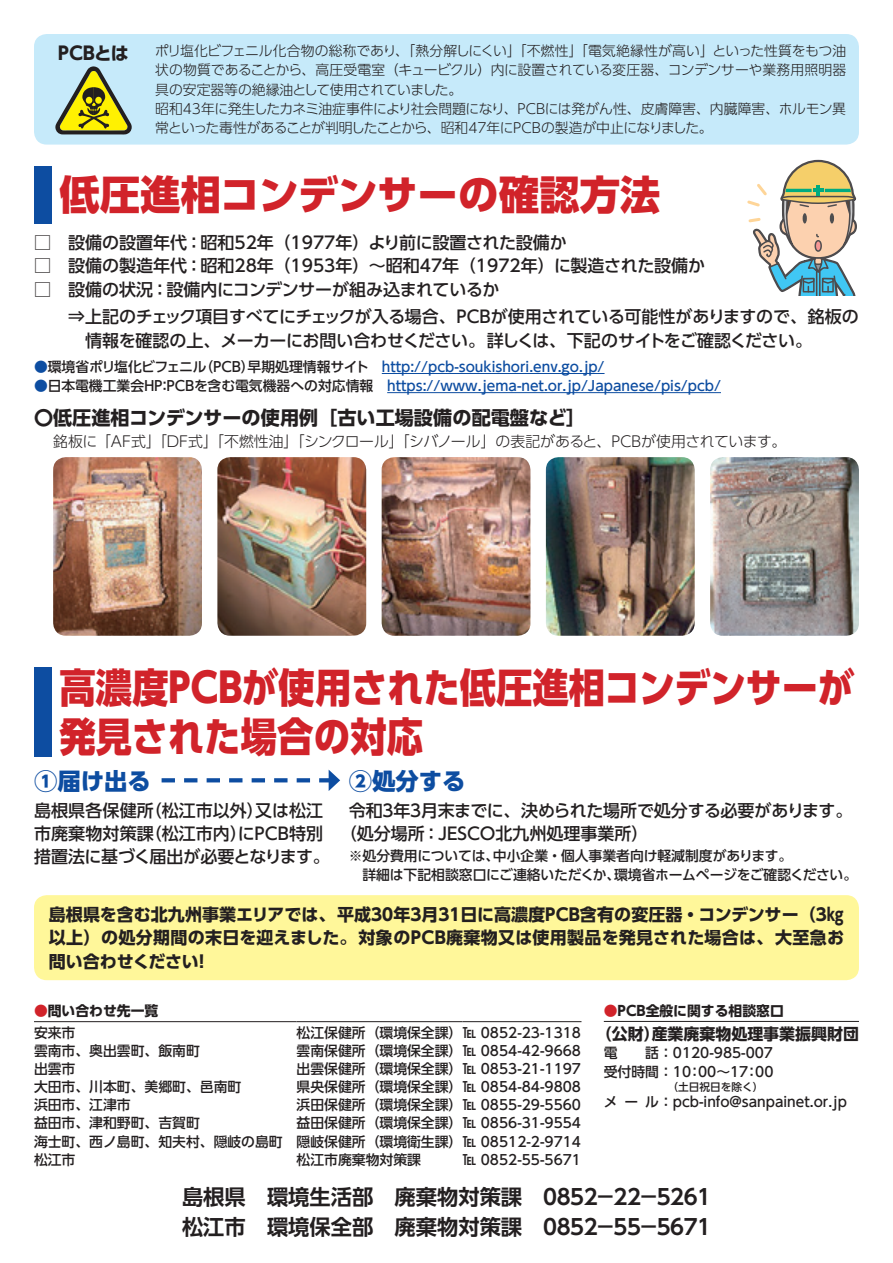
<style>
.page{position:relative;width:893px;height:1263px;background:#fff}
.page>*{position:absolute;margin:0;border:0;box-sizing:border-box;transform-origin:0 0}
.t1{font:800 40.35px/48.9px "UD Shin Go Pro";color:#d1232a;scale:.9 1}
.t2{font:800 40.35px "UD Shin Go Pro";color:#d1232a}
.t3{font:800 23.4px "UD Shin Go Pro";color:#0d4da1}
.t4{font:700 21.3px/29.7px "UD Shin Go Pro De";color:#231f20}
.t5{font:700 19.2px "UD Shin Go Pro";color:#231f20}
.t6{font:700 18px "UD Shin Go Pro";letter-spacing:-.255em;color:#231f20}
.t7{font:500 16.95px/23.4px "UD Shin Go Pro";letter-spacing:-.005em;color:#231f20}
.t8{font:700 16.95px/23.4px "UD Shin Go Pro";letter-spacing:.005em;color:#231f20;text-align:justify}
.t9{font:700 15.9px "UD Shin Go Pro";color:#231f20}
.t10{font:300 14.85px "UD Shin Go Pro";letter-spacing:-.025em;color:#231f20}
.t11{font:500 13.8px/18.1px "UD Shin Go Pro";color:#231f20}
.t12{font:300 13.8px/19.2px "UD Shin Go Pro";letter-spacing:-.01em;color:#231f20}
.t13{font:500 13.8px "UD Shin Go Pro";color:#0d4da1}
.t14{font:700 13.8px/22.4px "UD Shin Go Pro";color:#231f20}
.t15{font:500 10.65px "UD Shin Go Pro";color:#231f20}
.s1{color:#231f20}
.s2{color:#d1232a}
.s3{font-weight:500}
</style>
<div class="page">
<div style="left:34px;top:34px;width:825px;height:111px;background:#c6eafa;border-radius:13px"></div>
<div style="left:34px;top:895px;width:825px;height:85px;background:#fff79a;border-radius:13px"></div>
<hr style="left:34px;top:1021px;width:263px;height:1px;background:#231f20">
<hr style="left:297px;top:1021px;width:165px;height:1px;background:#231f20">
<hr style="left:462px;top:1021px;width:119px;height:1px;background:#231f20">
<hr style="left:604px;top:1021px;width:255px;height:1px;background:#231f20">
<svg style="left:55px;top:66px;width:77px;height:69px"></svg>
<div style="left:34px;top:166px;width:17px;height:57px;background:#0d4da1"></div>
<div style="left:34px;top:668px;width:17px;height:89px;background:#0d4da1"></div>
<hr style="left:382px;top:373px;width:222px;height:1px;background:#0d4da1">
<hr style="left:387px;top:392px;width:334px;height:1px;background:#0d4da1">
<img style="left:53px;top:457px;width:149px;height:179px">
<img style="left:217px;top:457px;width:149px;height:179px">
<img style="left:382px;top:457px;width:148px;height:179px">
<img style="left:546px;top:457px;width:149px;height:179px">
<img style="left:710px;top:457px;width:149px;height:179px">
<svg style="left:162px;top:770px;width:178px;height:21px"></svg>
<svg style="left:747px;top:159px;width:110px;height:137px"></svg>
<h3 class="t6" style="left:55px;top:38px;width:76px">ＰＣＢとは</h3>
<p class="t12" style="left:155px;top:41px;width:693px">ポリ塩化ビフェニル化合物の総称であり、「熱分解しにくい」「不燃性」「電気絶縁性が高い」といった性質をもつ油状の物質であることから、高圧受電室（キュービクル）内に設置されている変圧器、コンデンサーや業務用照明器具の安定器等の絶縁油として使用されていました。<br>昭和43年に発生したカネミ油症事件により社会問題になり、PCBには発がん性、皮膚障害、内臓障害、ホルモン異常といった毒性があることが判明したことから、昭和47年にPCBの製造が中止になりました。</p>
<h1 class="t2" style="left:60px;top:162px;width:603px">低圧進相コンデンサーの確認方法</h1>
<p class="t7" style="left:34px;top:230px;width:672px">□　設備の設置年代：昭和52年（1977年）より前に設置された設備か<br>□　設備の製造年代：昭和28年（1953年）～昭和47年（1972年）に製造された設備か□　設備の状況：設備内にコンデンサーが組み込まれているか　</p>
<p class="t7" style="left:85px;top:305px;width:775px;text-indent:-17px">⇒上記のチェック項目すべてにチェックが入る場合、PCBが使用されている可能性がありますので、銘板の情報を確認の上、メーカーにお問い合わせください。詳しくは、下記のサイトをご確認ください。</p>
<p class="t13" style="left:34px;top:355px;width:572px">●<span class="s1">環境省ポリ塩化ビフェニル（ＰＣＢ）早期処理情報サイト　</span>http://pcb-soukishori.env.go.jp/</p>
<p class="t13" style="left:34px;top:374px;width:688px">●<span class="s1">日本電機工業会ＨＰ：ＰＣＢを含む電気機器への対応情報　</span>https://www.jema-net.or.jp/Japanese/pis/pcb/</p>
<h3 class="t5" style="left:34px;top:402px;width:553px">〇低圧進相コンデンサーの使用例［古い工場設備の配電盤など］</h3>
<p class="t10" style="left:53px;top:429px;width:735px">銘板に「AF式」「DF式」「不燃性油」「シンクロール」「シバノール｣の表記があると、ＰＣＢが使用されています。</p>
<h1 class="t1" style="left:60px;top:662px;width:885px">高濃度PCBが使用された低圧進相コンデンサーが発見された場合の対応</h1>
<h2 class="t3" style="left:349px;top:762px;width:118px">②処分する</h2>
<p class="t7" style="left:340px;top:798px;width:514px;text-indent:9px">令和３年３月末までに、決められた場所で処分する必要があります。（処分場所：ＪＥＳＣＯ北九州処理事業所）</p>
<p class="t11" style="left:362px;top:845px;width:496px;line-height:19.2px;text-indent:-14px">※処分費用については、中小企業・個人事業者向け軽減制度があります。<br>詳細は下記相談窓口にご連絡いただくか、環境省ホームページをご確認ください。</p>
<p class="t8" style="left:49px;top:902px;width:797px">島根県を含む北九州事業エリアでは、平成３０年３月３１日に高濃度ＰＣＢ含有の変圧器・コンデンサー（３㎏以上）の処分期間の末日を迎えました。対象のＰＣＢ廃棄物又は使用製品を発見された場合は、大至急お問い合わせください！</p>
<h2 class="t3" style="left:34px;top:762px;width:118px">①届け出る</h2>
<p class="t7" style="left:34px;top:798px;width:297px">島根県各保健所（松江市以外）又は松江市廃棄物対策課（松江市内）にＰＣＢ特別措置法に基づく届出が必要となります。</p>
<p class="t14" style="left:34px;top:999px;width:126px"><span class="s2">●</span>問い合わせ先一覧<span class="s3">安来市</span></p>
<p class="t11" style="left:297px;top:1023px;width:286px">松江保健所（環境保全課）℡ 0852-23-1318</p>
<p class="t11" style="left:34px;top:1041px;width:167px">雲南市、奥出雲町、飯南町</p>
<p class="t11" style="left:297px;top:1041px;width:286px">雲南保健所（環境保全課）℡ 0854-42-9668</p>
<p class="t11" style="left:34px;top:1059px;width:43px">出雲市</p>
<p class="t11" style="left:297px;top:1059px;width:286px">出雲保健所（環境保全課）℡ 0853-21-1197</p>
<p class="t11" style="left:34px;top:1077px;width:209px">大田市、川本町、美郷町、邑南町</p>
<p class="t11" style="left:297px;top:1077px;width:286px">県央保健所（環境保全課）℡ 0854-84-9808</p>
<p class="t11" style="left:34px;top:1096px;width:98px">浜田市、江津市</p>
<p class="t11" style="left:297px;top:1096px;width:286px">浜田保健所（環境保全課）℡ 0855-29-5560</p>
<p class="t11" style="left:34px;top:1114px;width:167px">益田市、津和野町、吉賀町</p>
<p class="t11" style="left:34px;top:1114px;width:548px;text-align:justify;text-indent:263px">益田保健所（環境保全課）℡ 0856-31-9554海士町、西ノ島町、知夫村、隠岐の島町 隠岐保健所（環境衛生課）℡ 08512-2-9714松江市</p>
<p class="t11" style="left:297px;top:1150px;width:126px">松江市廃棄物対策課</p>
<p class="t11" style="left:462px;top:1150px;width:120px">℡ 0852-55-5671</p>
<p class="t14" style="left:604px;top:999px;width:182px"><span class="s2">●</span>PCB全般に関する相談窓口</p>
<p class="t9" style="left:596px;top:1021px;width:265px">（公財）産業廃棄物処理事業振興財団</p>
<p class="t11" style="left:604px;top:1043px;width:171px;line-height:19.2px">電　　話：0120-985-007受付時間：10：00～17：00</p>
<p class="t15" style="left:668px;top:1078px;width:97px">（土日祝日を除く）</p>
<p class="t11" style="left:604px;top:1092px;width:245px">メール：pcb-info@sanpainet.or.jp</p>
<h3 class="t4" style="left:182px;top:1181px;width:534px">島根県　環境生活部　廃棄物対策課　０８５２－２２－５２６１松江市　環境保全部　廃棄物対策課　０８５２－５５－５６７１</h3>
</div>
